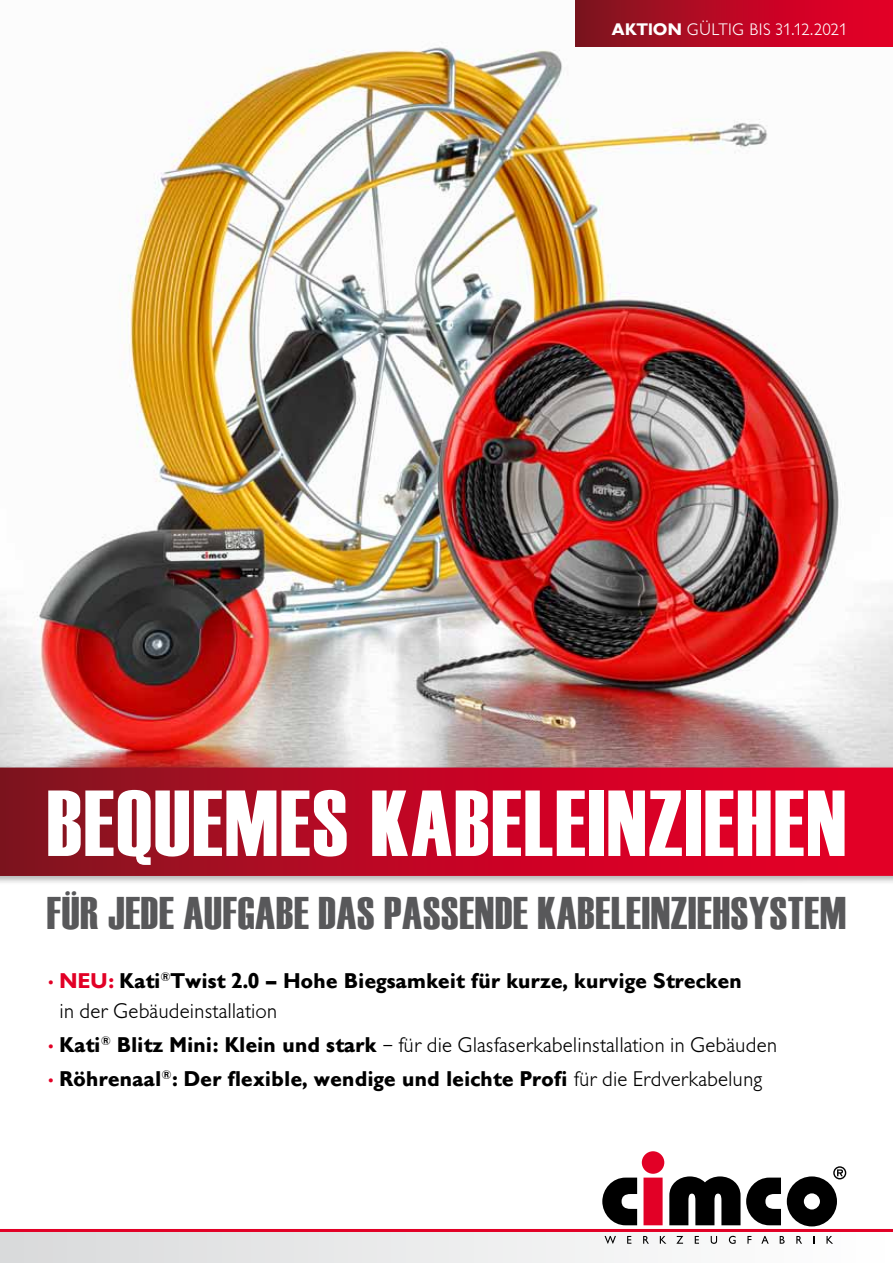
<style>
.page{position:relative;width:893px;height:1263px;background:#fff}
.page>*{position:absolute;margin:0;border:0;box-sizing:border-box;transform-origin:0 0}
.t1{font:93.45px "Haettenschweiler";letter-spacing:.02em;color:#fff}
.t2{font:45.6px "Haettenschweiler";letter-spacing:.015em;color:#58585a}
.t3{font:700 21px/30px "Gill Sans BQ";color:#000}
.t4{font:300 21px "Gill Sans BQ";color:#000}
.t5{font:300 16.5px "Gill Sans BQ";letter-spacing:.015em;color:#fff}
.s1{font-weight:700}
.s2{font-family:"Gill Sans Std";font-weight:300;font-size:16.5px;color:#e20026}
.s3{color:#e20026}
.s4{font-weight:300}
.s5{font-family:"Gill Sans Std";font-size:16.5px;color:#e20026}
</style>
<div class="page">
<img style="left:0;top:46px;width:893px;height:719px">
<div style="left:0;top:765px;width:893px;height:120px;background:#000;opacity:.3"></div>
<div style="left:0;top:767px;width:893px;height:109px;background:linear-gradient(to right,#891320,#f20028)"></div>
<div style="left:0;top:1230px;width:893px;height:33px;background:linear-gradient(to right,#d9dadb,#fff)"></div>
<hr style="left:0;top:1229px;width:893px;height:3px;background:#e20026">
<svg style="left:602px;top:1151px;width:138px;height:74px"></svg>
<svg style="left:746px;top:1177px;width:35px;height:48px"></svg>
<svg style="left:604px;top:1236px;width:12px;height:8px"></svg>
<svg style="left:627px;top:1236px;width:4px;height:8px"></svg>
<svg style="left:643px;top:1236px;width:6px;height:8px"></svg>
<svg style="left:660px;top:1236px;width:6px;height:8px"></svg>
<svg style="left:676px;top:1236px;width:7px;height:8px"></svg>
<svg style="left:695px;top:1236px;width:4px;height:8px"></svg>
<svg style="left:711px;top:1236px;width:6px;height:8px"></svg>
<svg style="left:729px;top:1236px;width:7px;height:8px"></svg>
<svg style="left:747px;top:1236px;width:4px;height:8px"></svg>
<svg style="left:761px;top:1236px;width:8px;height:8px"></svg>
<svg style="left:780px;top:1236px;width:5px;height:8px"></svg>
<svg style="left:796px;top:1236px;width:6px;height:8px"></svg>
<svg style="left:826px;top:1236px;width:7px;height:8px"></svg>
<svg style="left:787px;top:1166px;width:59px;height:60px"></svg>
<div style="left:575px;top:0;width:318px;height:46px;background:linear-gradient(to right,#81151f,#ee0028)"></div>
<p class="t5" style="left:612px;top:20px;width:237px"><span class="s1">Aktion</span> g ültig bis 31.12.2021</p>
<h1 class="t1" style="left:47px;top:760px;width:801px">BEQUEMES KABELEINZIEHEN</h1>
<h2 class="t2" style="left:47px;top:882px;width:801px">FÜR JEDE AUFGABE DAS PASSENDE KABELEINZIEHSYSTEM</h2>
<p class="t3" style="left:60px;top:966px;width:684px;text-indent:-13px"><span class="s2">•</span> <span class="s3">NEU:</span> Kati<sup>®</sup>Twist 2.0 – Hohe Biegsamkeit für kurze, kurvige Strecken <span class="s4">in der Gebäudeinstallation</span></p>
<p class="t4" style="left:47px;top:1033px;width:732px"><span class="s5">•</span> <span class="s1">Kati</span><sup>®</sup> <span class="s1">Blitz Mini: Klein und stark</span> – für die Glasfaserkabelinstallation in Gebäuden</p>
<p class="t3" style="left:47px;top:1064px;width:717px"><span class="s2">•</span> Röhrenaal<sup>®</sup>: Der flexible, wendige und leichte Profi <span class="s4">für die Erdverkabelung</span></p>
</div>
